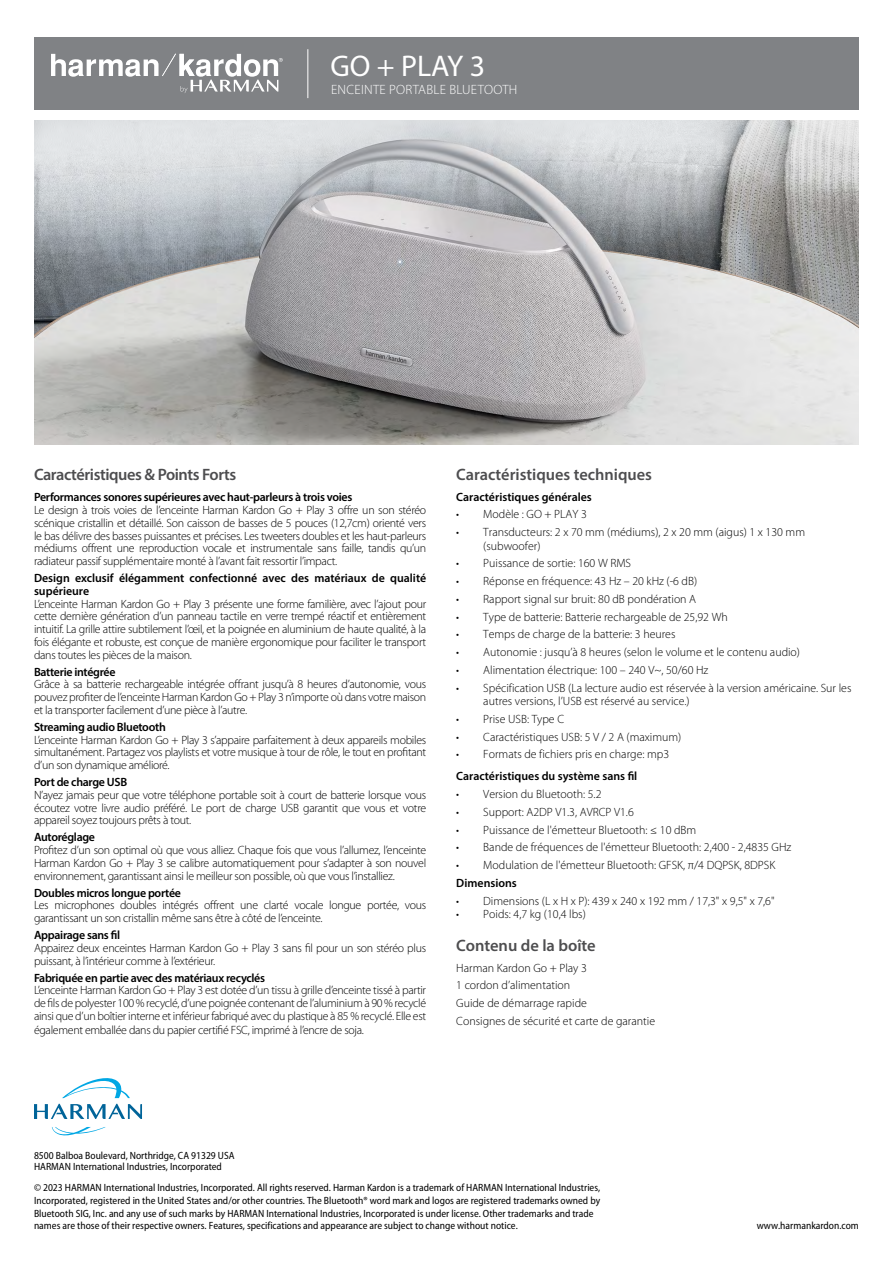
<style>
.page{position:relative;width:893px;height:1263px;background:#fff}
.page>*{position:absolute;margin:0;border:0;box-sizing:border-box;transform-origin:0 0}
.t1{font:30px "Myriad Pro";color:#fff}
.t2{font:600 16.5px "Myriad Pro";letter-spacing:-.005em;color:#4d4d4f}
.t3{font:600 16.5px "Myriad Pro";letter-spacing:-.025em;color:#4d4d4f}
.t4{font:300 13.5px "Myriad Pro";letter-spacing:.02em;color:#fff}
.t5{font:300 12px/12.8px "Myriad Pro";color:#000;text-align:justify}
.t6{font:300 12px/12.8px "Myriad Pro";letter-spacing:-.025em;color:#000}
.t7{font:600 12px "Myriad Pro";letter-spacing:-.025em;color:#000}
.t8{font:600 12px/12.8px "Myriad Pro";color:#000}
.t9{font:semi-condensed 10.5px/12.6px "Myriad Pro";color:#000}
</style>
<div class="page">
<div style="left:34px;top:37px;width:825px;height:72px;background:#808285"></div>
<hr style="left:307px;top:49px;width:1px;height:49px;background:#fff">
<svg style="left:51px;top:54px;width:232px;height:39px"></svg>
<img style="left:34px;top:120px;width:825px;height:324px">
<svg style="left:62px;top:1078px;width:68px;height:20px"></svg>
<svg style="left:52px;top:1127px;width:54px;height:9px"></svg>
<svg style="left:34px;top:1104px;width:108px;height:15px"></svg>
<h1 class="t1" style="left:330px;top:48px;width:156px">GO + PLAY 3</h1>
<p class="t4" style="left:331px;top:82px;width:188px">ENCEINTE PORTABLE BLUETOOTH</p>
<h2 class="t3" style="left:34px;top:464px;width:204px">Caractéristiques &amp; Points Forts</h2>
<p class="t7" style="left:34px;top:490px;width:320px">Performances sonores supérieures avec haut-parleurs à trois voies</p>
<p class="t5" style="left:34px;top:504px;width:394px">Le design à trois voies de l’enceinte Harman Kardon Go + Play 3 offre un son stéréo scénique cristallin et détaillé. Son caisson de basses de 5 pouces (12,7cm) orienté vers le bas délivre des basses puissantes et précises. Les tweeters doubles et les haut-parleurs médiums offrent une reproduction vocale et instrumentale sans faille, tandis qu’un radiateur passif supplémentaire monté à l’avant fait ressortir l’impact.</p>
<p class="t8" style="left:34px;top:571px;width:394px">Design exclusif élégamment confectionné avec des matériaux de qualité supérieure</p>
<p class="t5" style="left:34px;top:597px;width:394px">L’enceinte Harman Kardon Go + Play 3 présente une forme familière, avec l’ajout pour cette dernière génération d’un panneau tactile en verre trempé réactif et entièrement intuitif. La grille attire subtilement l’œil, et la poignée en aluminium de haute qualité, à la fois élégante et robuste, est conçue de manière ergonomique pour faciliter le transport dans toutes les pièces de la maison.</p>
<p class="t7" style="left:34px;top:664px;width:83px">Batterie intégrée</p>
<p class="t5" style="left:34px;top:678px;width:394px">Grâce à sa batterie rechargeable intégrée offrant jusqu’à 8 heures d’autonomie, vous pouvez profiter de l’enceinte Harman Kardon Go + Play 3 n’importe où dans votre maison et la transporter facilement d’une pièce à l’autre.</p>
<p class="t7" style="left:34px;top:719px;width:133px">Streaming audio Bluetooth</p>
<p class="t5" style="left:34px;top:733px;width:394px">L’enceinte Harman Kardon Go + Play 3 s’appaire parfaitement à deux appareils mobiles simultanément. Partagez vos playlists et votre musique à tour de rôle, le tout en profitant d’un son dynamique amélioré.</p>
<p class="t7" style="left:34px;top:774px;width:95px">Port de charge USB</p>
<p class="t5" style="left:34px;top:789px;width:394px">N’ayez jamais peur que votre téléphone portable soit à court de batterie lorsque vous écoutez votre livre audio préféré. Le port de charge USB garantit que vous et votre appareil soyez toujours prêts à tout.</p>
<p class="t7" style="left:34px;top:830px;width:63px">Autoréglage</p>
<p class="t5" style="left:34px;top:844px;width:394px">Profitez d’un son optimal où que vous alliez. Chaque fois que vous l’allumez, l’enceinte Harman Kardon Go + Play 3 se calibre automatiquement pour s’adapter à son nouvel environnement, garantissant ainsi le meilleur son possible, où que vous l’installiez.</p>
<p class="t7" style="left:34px;top:885px;width:149px">Doubles micros longue portée</p>
<p class="t6" style="left:34px;top:899px;width:394px">Les microphones doubles intégrés offrent une clarté vocale longue portée, vous garantissant un son cristallin même sans être à côté de l’enceinte.</p>
<p class="t7" style="left:34px;top:927px;width:88px">Appairage sans fil</p>
<p class="t6" style="left:34px;top:942px;width:394px">Appairez deux enceintes Harman Kardon Go + Play 3 sans fil pour un son stéréo plus puissant, à l’intérieur comme à l’extérieur.</p>
<p class="t7" style="left:34px;top:970px;width:233px">Fabriquée en partie avec des matériaux recyclés</p>
<p class="t5" style="left:34px;top:984px;width:394px">L’enceinte Harman Kardon Go + Play 3 est dotée d’un tissu à grille d’enceinte tissé à partir de fils de polyester 100 % recyclé, d’une poignée contenant de l’aluminium à 90 % recyclé ainsi que d’un boîtier interne et inférieur fabriqué avec du plastique à 85 % recyclé. Elle est</p>
<p class="t6" style="left:34px;top:1024px;width:331px">également emballée dans du papier certifié FSC, imprimé à l’encre de soja.</p>
<h2 class="t2" style="left:456px;top:464px;width:197px">Caractéristiques techniques</h2>
<p class="t8" style="left:456px;top:490px;width:137px">Caractéristiques générales</p>
<p class="t5" style="left:456px;top:508px;width:132px">• Modèle : GO + PLAY 3</p>
<p class="t5" style="left:483px;top:526px;width:323px;line-height:13.5px;text-indent:-27px">• Transducteurs: 2 x 70 mm (médiums), 2 x 20 mm (aigus) 1 x 130 mm (subwoofer)</p>
<p class="t5" style="left:456px;top:557px;width:176px">• Puissance de sortie: 160 W RMS</p>
<p class="t5" style="left:456px;top:575px;width:242px">• Réponse en fréquence: 43 Hz – 20 kHz (-6 dB)</p>
<p class="t5" style="left:456px;top:593px;width:241px">• Rapport signal sur bruit: 80 dB pondération A</p>
<p class="t5" style="left:456px;top:610px;width:273px">• Type de batterie: Batterie rechargeable de 25,92 Wh</p>
<p class="t5" style="left:456px;top:628px;width:221px">• Temps de charge de la batterie: 3 heures</p>
<p class="t5" style="left:456px;top:646px;width:345px">• Autonomie : jusqu’à 8 heures (selon le volume et le contenu audio)</p>
<p class="t5" style="left:456px;top:664px;width:254px">• Alimentation électrique: 100 – 240 V~, 50/60 Hz</p>
<p class="t5" style="left:483px;top:681px;width:370px;line-height:13.5px;text-indent:-27px">• Spécification USB (La lecture audio est réservée à la version américaine. Sur les autres versions, l’USB est réservé au service.)</p>
<p class="t5" style="left:456px;top:713px;width:109px">• Prise USB: Type C</p>
<p class="t5" style="left:456px;top:730px;width:227px">• Caractéristiques USB: 5 V / 2 A (maximum)</p>
<p class="t5" style="left:456px;top:748px;width:214px">• Formats de fichiers pris en charge: mp3</p>
<p class="t8" style="left:456px;top:770px;width:183px">Caractéristiques du système sans fil</p>
<p class="t5" style="left:456px;top:788px;width:147px">• Version du Bluetooth: 5.2</p>
<p class="t5" style="left:456px;top:806px;width:179px">• Support: A2DP V1.3, AVRCP V1.6</p>
<p class="t5" style="left:456px;top:823px;width:241px">• Puissance de l'émetteur Bluetooth: ≤ 10 dBm</p>
<p class="t5" style="left:456px;top:841px;width:336px">• Bande de fréquences de l'émetteur Bluetooth: 2,400 - 2,4835 GHz</p>
<p class="t5" style="left:456px;top:859px;width:320px">• Modulation de l'émetteur Bluetooth: GFSK, π/4 DQPSK, 8DPSK</p>
<p class="t8" style="left:456px;top:876px;width:62px">Dimensions</p>
<p class="t5" style="left:456px;top:894px;width:320px">• Dimensions (L x H x P): 439 x 240 x 192 mm / 17,3" x 9,5" x 7,6"</p>
<p class="t5" style="left:456px;top:908px;width:131px">• Poids: 4,7 kg (10,4 lbs)</p>
<h2 class="t2" style="left:456px;top:935px;width:141px">Contenu de la boîte</h2>
<p class="t5" style="left:456px;top:959px;width:200px;line-height:17.7px;text-align:left">Harman Kardon Go + Play 3<br>1 cordon d’alimentation<br>Guide de démarrage rapide<br>Consignes de sécurité et carte de garantie</p>
<p class="t9" style="left:34px;top:1150px;width:202px;line-height:11.6px">8500 Balboa Boulevard, Northridge, CA 91329 USA<br>HARMAN International Industries, Incorporated</p>
<p class="t9" style="left:34px;top:1182px;width:568px">© 2023 HARMAN International Industries, Incorporated. All rights reserved. Harman Kardon is a trademark of HARMAN International Industries, Incorporated, registered in the United States and/or other countries. The Bluetooth® word mark and logos are registered trademarks owned by Bluetooth SIG, Inc. and any use of such marks by HARMAN International Industries, Incorporated is under license. Other trademarks and trade names are those of their respective owners. Features, specifications and appearance are subject to change without notice.</p>
<p class="t9" style="left:757px;top:1219px;width:104px">www.harmankardon.com</p>
</div>
